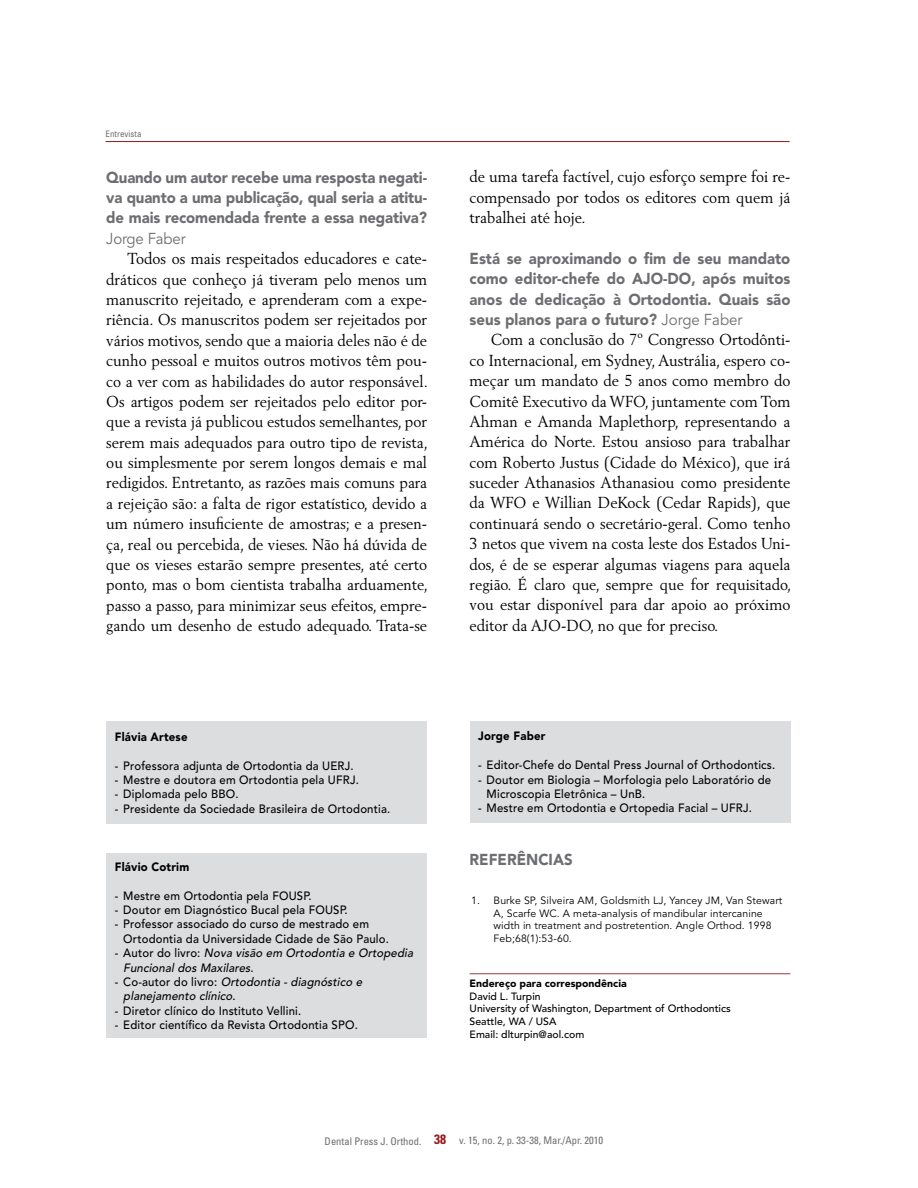
<style>
.page{position:relative;width:918px;height:1188px;background:#fff}
.page>*{position:absolute;margin:0;border:0;box-sizing:border-box;transform-origin:0 0}
.t1{font:15.75px/20.4px "Berling";color:#000;text-align:justify;scale:.95 1}
.t2{font:900 15.75px/20.4px "Avenir";color:#6d6e71;text-align:justify;scale:.95 1}
.t3{font:15.75px "Avenir";letter-spacing:-.01em;color:#6d6e71;scale:.95 1}
.t4{font:500 12px/14.4px "Avenir";letter-spacing:.015em;color:#000;scale:.95 1}
.t5{font:italic 500 12px/14.4px "Avenir";color:#000;scale:.95 1}
.t6{font:900 12px "Avenir";letter-spacing:.015em;color:#000;scale:.95 1}
.t7{font:10.5px/12.6px "Avenir";letter-spacing:.01em;color:#000}
.t8{font:500 10.5px/12.6px "Avenir";color:#000}
.t9{font:condensed 10.5px "Univers";color:#6d6e71}
.t10{font:900 10.5px "Avenir";color:#000}
.t11{font:condensed 9px "Univers";color:#6d6e71}
.s1{font-style:normal}
.s2{font-weight:400}
.s3{font-weight:700;font-size:13.5px;color:#931b1a}
</style>
<div class="page">
<hr style="left:106px;top:141px;width:684px;height:1px;background:#931b1a">
<div style="left:106px;top:853px;width:321px;height:185px;background:#dcddde"></div>
<div style="left:106px;top:721px;width:321px;height:102px;background:#dcddde"></div>
<div style="left:470px;top:721px;width:320px;height:102px;background:#dcddde"></div>
<hr style="left:470px;top:973px;width:320px;height:1px;background:#993d43">
<p class="t11" style="left:106px;top:128px;width:37px">Entrevista</p>
<p class="t2" style="left:106px;top:167px;width:339px">Quando um autor recebe uma resposta negati&shy;va quanto a uma publicação, qual seria a atitu&shy;de mais recomendada frente a essa negativa?</p>
<p class="t3" style="left:106px;top:229px;width:85px">Jorge Faber</p>
<p class="t1" style="left:106px;top:248px;width:340px;text-indent:21px">Todos os mais respeitados educadores e cate&shy;dráticos que conheço já tiveram pelo menos um manuscrito rejeitado, e aprenderam com a expe&shy;riência. Os manuscritos podem ser rejeitados por vários motivos, sendo que a maioria deles não é de cunho pessoal e muitos outros motivos têm pou&shy;co a ver com as habilidades do autor responsável.<br>Os artigos podem ser rejeitados pelo editor por&shy;que a revista já publicou estudos semelhantes, por serem mais adequados para outro tipo de revista, ou simplesmente por serem longos demais e mal redigidos. Entretanto, as razões mais comuns para a rejeição são: a falta de rigor estatístico, devido a um número insuficiente de amostras; e a presen&shy;ça, real ou percebida, de vieses. Não há dúvida de que os vieses estarão sempre presentes, até certo ponto, mas o bom cientista trabalha arduamente, passo a passo, para minimizar seus efeitos, empre&shy;gando um desenho de estudo adequado. Trata-se</p>
<p class="t6" style="left:115px;top:729px;width:78px">Flávia Artese</p>
<p class="t4" style="left:115px;top:759px;width:253px">- Professora adjunta de Ortodontia da UERJ.</p>
<p class="t4" style="left:115px;top:773px;width:258px">- Mestre e doutora em Ortodontia pela UFRJ.</p>
<p class="t4" style="left:115px;top:787px;width:132px">- Diplomada pelo BBO.</p>
<p class="t4" style="left:115px;top:802px;width:292px">- Presidente da Sociedade Brasileira de Ortodontia.</p>
<p class="t6" style="left:115px;top:859px;width:80px">Flávio Cotrim</p>
<p class="t4" style="left:115px;top:888px;width:209px">- Mestre em Ortodontia pela FOUSP.</p>
<p class="t4" style="left:115px;top:903px;width:247px">- Doutor em Diagnóstico Bucal pela FOUSP.</p>
<p class="t4" style="left:123px;top:917px;width:281px;text-indent:-9px">- Professor associado do curso de mestrado em<br>Ortodontia da Universidade Cidade de São Paulo.</p>
<p class="t5" style="left:123px;top:946px;width:309px;text-indent:-9px"><span class="s1">- A u t o r d o l i v r o :</span> Nova visão em Ortodontia e Ortopedia<br>Funcional dos Maxilares<span class="s1">.</span></p>
<p class="t5" style="left:123px;top:975px;width:256px;text-indent:-9px"><span class="s1">- C o - a u t o r d o l i v r o :</span> Ortodontia - diagnóstico e planejamento clínico<span class="s1">.</span></p>
<p class="t4" style="left:115px;top:1004px;width:198px">- Diretor clínico do Instituto Vellini.</p>
<p class="t4" style="left:115px;top:1018px;width:257px">- Editor científico da Revista Ortodontia SPO.</p>
<p class="t1" style="left:470px;top:166px;width:339px">de uma tarefa factível, cujo esforço sempre foi re&shy;compensado por todos os editores com quem já trabalhei até hoje.</p>
<p class="t2" style="left:470px;top:248px;width:339px">Está se aproximando o fim de seu mandato como editor-chefe do AJO-DO, após muitos anos de dedicação à Ortodontia. Quais são seus planos para o futuro? <span class="s2">Jorge Faber</span></p>
<p class="t1" style="left:470px;top:329px;width:340px;text-indent:21px">Com a conclusão do 7º Congresso Ortodônti&shy;co Internacional, em Sydney, Austrália, espero co&shy;meçar um mandato de 5 anos como membro do Comitê Executivo da WFO, juntamente com Tom Ahman e Amanda Maplethorp, representando a América do Norte. Estou ansioso para trabalhar com Roberto Justus (Cidade do México), que irá suceder Athanasios Athanasiou como presidente da WFO e Willian DeKock (Cedar Rapids), que continuará sendo o secretário-geral. Como tenho 3 netos que vivem na costa leste dos Estados Uni&shy;dos, é de se esperar algumas viagens para aquela região. É claro que, sempre que for requisitado, vou estar disponível para dar apoio ao próximo editor da AJO-DO, no que for preciso.</p>
<p class="t6" style="left:478px;top:729px;width:72px">Jorge Faber</p>
<p class="t4" style="left:478px;top:758px;width:314px">- Editor-Chefe do Dental Press Journal of Orthodontics.</p>
<p class="t4" style="left:487px;top:773px;width:301px;text-indent:-9px">- Doutor em Biologia – Morfologia pelo Laboratório de<br>Microscopia Eletrônica – UnB.</p>
<p class="t4" style="left:478px;top:801px;width:290px">- Mestre em Ortodontia e Ortopedia Facial – UFRJ.</p>
<p class="t2" style="left:470px;top:849px;width:21px">Refer</p>
<p class="t2" style="left:517px;top:849px;width:50px">ências</p>
<p class="t7" style="left:494px;top:894px;width:290px;text-indent:-23px">1. Burke SP, Silveira AM, Goldsmith LJ, Yancey JM, Van Stewart A, Scarfe WC. A meta-analysis of mandibular intercanine width in treatment and postretention. Angle Orthod. 1998<br>Feb;68(1):53-60.</p>
<p class="t10" style="left:470px;top:977px;width:159px">Endereço para correspondência</p>
<p class="t8" style="left:470px;top:990px;width:263px">David L. Turpin<br>University of Washington, Department of Orthodontics<br>Seattle, WA / USA<br>Email: dlturpin@aol.com</p>
<p class="t9" style="left:325px;top:1134px;width:280px">Dental Press J. Orthod. <span class="s3">38</span> v. 15, no. 2, p. 33-38, Mar./Apr. 2010</p>
</div>
